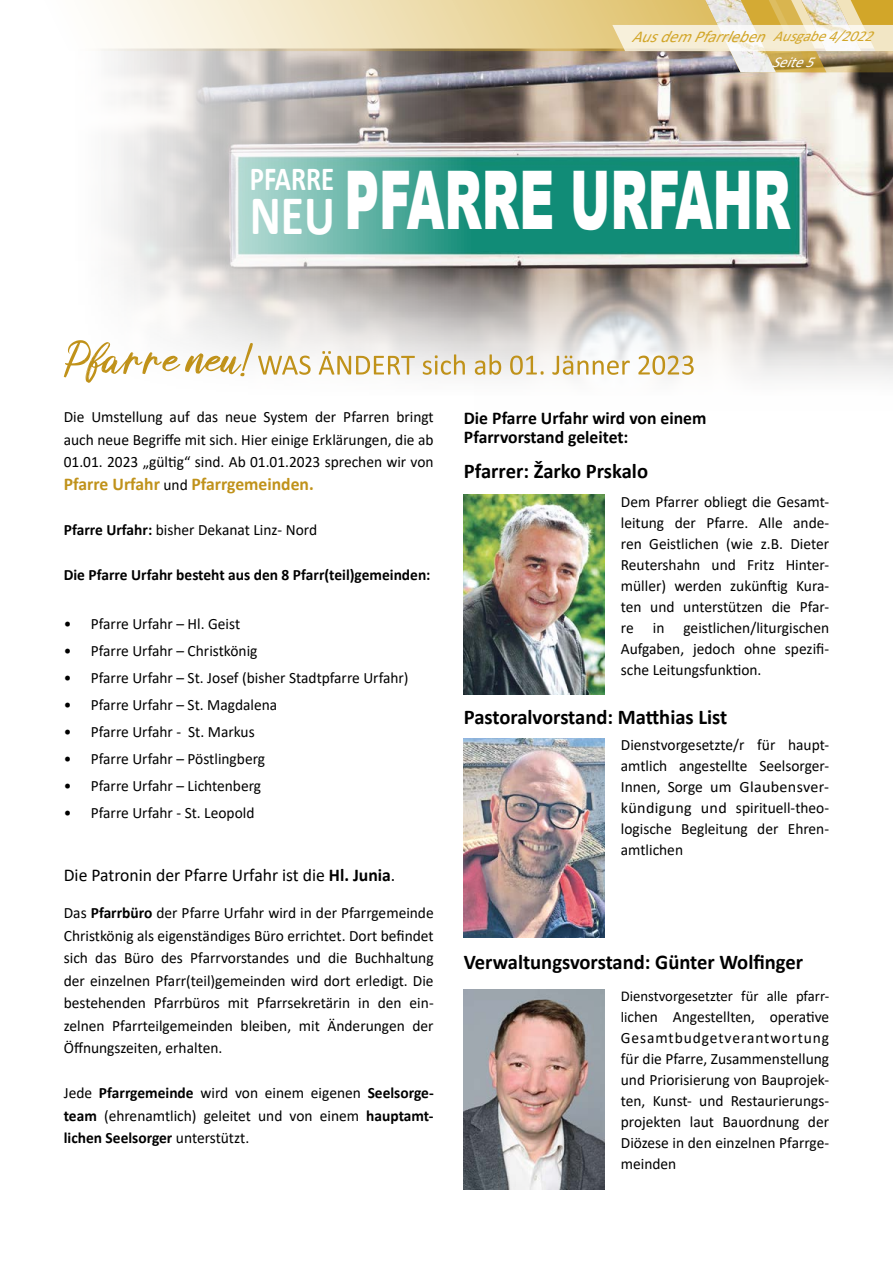
<style>
.page{position:relative;width:893px;height:1263px;background:#fff}
.page>*{position:absolute;margin:0;border:0;box-sizing:border-box;transform-origin:0 0}
.t1{font:900 81px "Arial";color:#fff;scale:.6 1}
.t2{font:700 56.25px "Calibri";color:#fff;scale:.84 1}
.t3{font:700 33.75px "Calibri";color:#fff;scale:.79 1}
.t4{font:700 21px "Calibri";color:#000}
.t5{font:700 18px/19.5px "Calibri";color:#000}
.t6{font:18px "Calibri";color:#000}
.t7{font:700 18px "Calibri";color:#c0921a}
.t8{font:italic 16.5px "Calibri";color:#d2a629}
.t9{font:15.75px/21px "Calibri";color:#000;text-align:justify}
.t10{font:700 15.75px "Calibri";color:#000}
.t11{font:15px "Calibri";color:#000}
.t12{font:italic 15px "Calibri";color:#fff}
.s1{font-size:15px}
.s2{font-weight:400;font-size:15.75px;color:#000}
.s3{font-weight:700}
</style>
<div class="page">
<img style="left:111px;top:72px;width:782px;height:308px">
<svg style="left:64px;top:340px;width:630px;height:43px"></svg>
<img style="left:464px;top:495px;width:140px;height:200px">
<img style="left:464px;top:990px;width:140px;height:199px">
<img style="left:464px;top:738px;width:140px;height:200px">
<svg style="left:100px;top:0;width:793px;height:72px;background:#dacdad"></svg>
<p class="t8" style="left:631px;top:25px;width:252px">AusdemPfarrleben <span class="s1">Ausgabe4/2022</span></p>
<p class="t12" style="left:772px;top:51px;width:52px">Seite5</p>
<h3 class="t3" style="left:250px;top:155px;width:108px">PFARRE</h3>
<h2 class="t2" style="left:250px;top:175px;width:103px">NEU</h2>
<h1 class="t1" style="left:344px;top:141px;width:745px">PFARRE URFAHR</h1>
<p class="t9" style="left:64px;top:405px;width:371px;line-height:22.5px">Die Umstellung auf das neue System der Pfarren bringt auch neue Begriffe mit sich. Hier einige Erklärungen, die ab 01.01. 2023 „gültig“ sind. Ab 01.01.2023 sprechen wir von</p>
<p class="t7" style="left:64px;top:471px;width:252px">Pfarre Urfahr <span class="s2">und</span> Pfarrgemeinden.</p>
<p class="t9" style="left:64px;top:519px;width:255px"><span class="s3">Pfarre Urfahr:</span> bisher Dekanat Linz- Nord</p>
<p class="t10" style="left:64px;top:563px;width:368px">Die Pfarre Urfahr besteht aus den 8 Pfarr(teil)gemeinden:</p>
<p class="t9" style="left:64px;top:613px;width:178px">• Pfarre Urfahr – Hl. Geist</p>
<p class="t9" style="left:64px;top:640px;width:195px">• Pfarre Urfahr – Christkönig</p>
<p class="t9" style="left:64px;top:667px;width:346px">• Pfarre Urfahr – St. Josef (bisher Stadtpfarre Urfahr)</p>
<p class="t9" style="left:64px;top:694px;width:215px">• Pfarre Urfahr – St. Magdalena</p>
<p class="t9" style="left:64px;top:721px;width:192px">• Pfarre Urfahr - St. Markus</p>
<p class="t9" style="left:64px;top:748px;width:203px">• Pfarre Urfahr – Pöstlingberg</p>
<p class="t9" style="left:64px;top:775px;width:199px">• Pfarre Urfahr – Lichtenberg</p>
<p class="t9" style="left:64px;top:802px;width:192px">• Pfarre Urfahr - St. Leopold</p>
<p class="t6" style="left:64px;top:863px;width:333px">Die Patronin der Pfarre Urfahr ist die <span class="s3">Hl. Junia</span>.</p>
<p class="t9" style="left:64px;top:901px;width:371px;line-height:22.5px">Das <span class="s3">Pfarrbüro</span> der Pfarre Urfahr wird in der Pfarrgemeinde Christkönig als eigenständiges Büro errichtet. Dort befindet sich das Büro des Pfarrvorstandes und die Buchhaltung der einzelnen Pfarr(teil)gemeinden wird dort erledigt. Die bestehenden Pfarrbüros mit Pfarrsekretärin in den ein&shy;zelnen Pfarrteilgemeinden bleiben, mit Änderungen der Öffnungszeiten, erhalten.</p>
<p class="t9" style="left:64px;top:1081px;width:371px;line-height:22.5px">Jede <span class="s3">Pfarrgemeinde</span> wird von einem eigenen <span class="s3">Seelsorge&shy;team</span> (ehrenamtlich) geleitet und von einem <span class="s3">hauptamt&shy;lichen Seelsorger</span> unterstützt.</p>
<p class="t5" style="left:464px;top:408px;width:244px">Die Pfarre Urfahr wird von einem<br>Pfarrvorstand geleitet:</p>
<h3 class="t4" style="left:464px;top:456px;width:186px">Pfarrer: Žarko Prskalo</h3>
<p class="t9" style="left:621px;top:491px;width:210px">Dem Pfarrer obliegt die Gesamt&shy;leitung der Pfarre. Alle ande&shy;ren Geistlichen (wie z.B. Dieter Reutershahn und Fritz Hinter&shy;müller) werden zukünftig Kura&shy;ten und unterstützen die Pfar&shy;re in geistlichen/liturgischen Aufgaben, jedoch ohne spezifi&shy;sche Leitungsfunktion.</p>
<h3 class="t4" style="left:464px;top:702px;width:265px">Pastoralvorstand: Matthias List</h3>
<p class="t9" style="left:621px;top:734px;width:210px">Dienstvorgesetzte/r für haupt&shy;amtlich angestellte Seelsorger-Innen, Sorge um Glaubensver&shy;kündigung und spirituell-theo&shy;logische Begleitung der Ehren&shy;amtlichen</p>
<h3 class="t4" style="left:464px;top:947px;width:341px">Verwaltungsvorstand: Günter Wolfinger</h3>
<p class="t11" style="left:621px;top:985px;width:210px">Dienstvorgesetzter für alle pfarr-</p>
<p class="t9" style="left:621px;top:1006px;width:210px"><span class="s1">li</span>chen Angestellten, operative Gesamtbudgetverantwortung für die Pfarre, Zusammenstellung und Priorisierung von Bauprojek&shy;ten, Kunst- und Restaurierungs&shy;projekten laut Bauordnung der Diözese in den einzelnen Pfarrge&shy;meinden</p>
</div>
